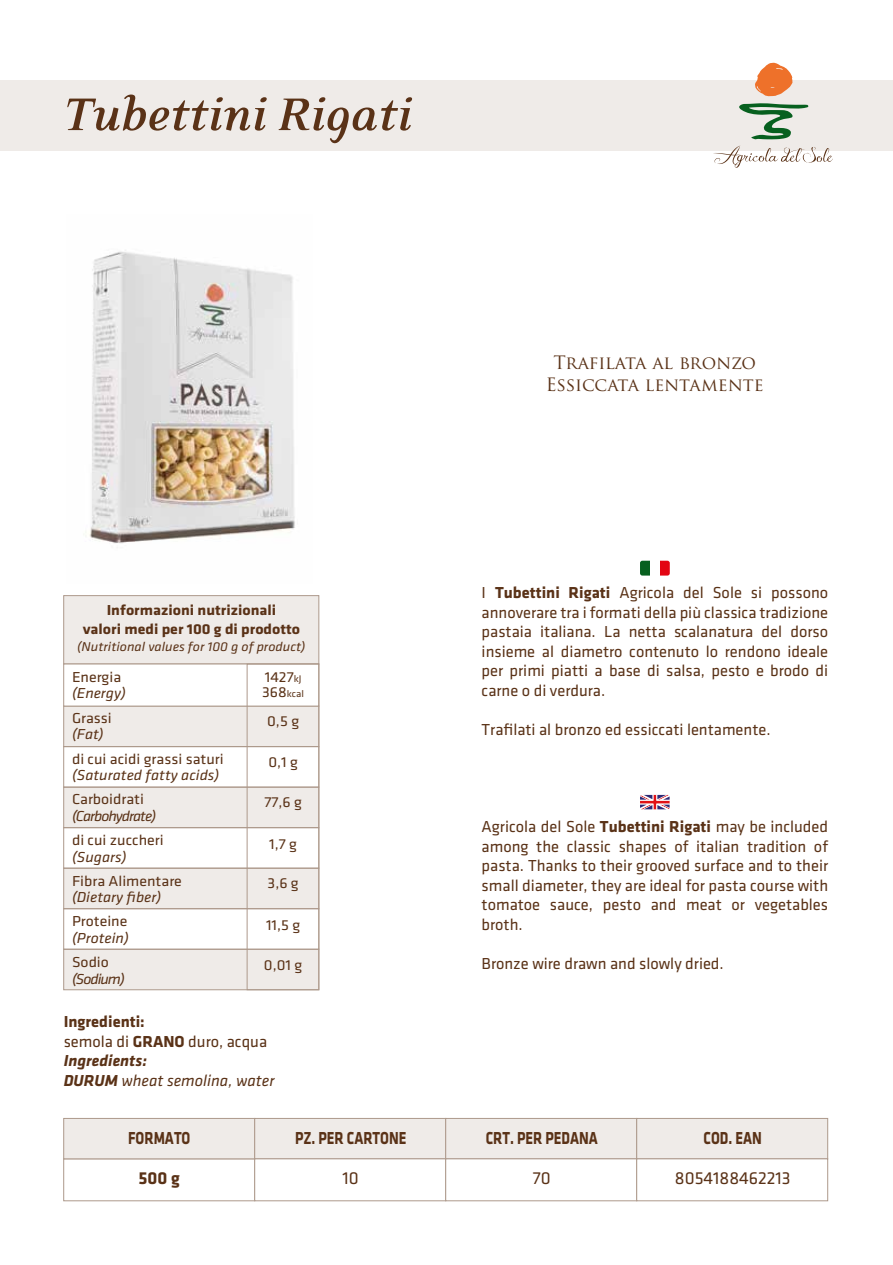
<style>
.page{position:relative;width:893px;height:1265px;background:#fff}
.page>*{position:absolute;margin:0;border:0;box-sizing:border-box;transform-origin:0 0}
.t1{font:italic 700 52.5px "Eidetic Neo";color:#5a3217}
.t2{font:700 18px "Klavika";color:#5a3217;scale:.8 1}
.t3{font:18px/21.6px "Trajan Pro";color:#5a3217;text-align:center}
.t4{font:18px "Klavika";color:#5a3217}
.t5{font:700 18px "Klavika";color:#5a3217}
.t6{font:16.5px/19.5px "Klavika";color:#5a3217;text-align:justify}
.t7{font:italic 16.5px/19.5px "Klavika";color:#5a3217}
.t8{font:15px "Klavika";color:#5a3217;scale:1.06 1}
.t9{font:italic 15px "Klavika";color:#5a3217;scale:1.06 1}
.t10{font:700 15px/18.9px "Klavika";color:#5a3217;text-align:center;scale:1.06 1}
.t11{font:italic 15px "Klavika";letter-spacing:-.06em;color:#5a3217;scale:1.06 1}
.t12{font:italic 13.35px "Klavika";color:#5a3217;scale:1.06 1}
.t13{font:9.9px "Klavika";color:#5a3217;scale:1.06 1}
.s1{font-size:9.9px}
.s2{font-size:15px}
.s3{font-weight:700;font-style:normal}
.s4{font-style:normal}
.s5{font-weight:700}
</style>
<div class="page">
<div style="left:0;top:80px;width:893px;height:70px;background:#efebe8"></div>
<div style="left:640px;top:561px;width:10px;height:15px;background:#07601f"></div>
<div style="left:660px;top:561px;width:10px;height:15px;background:#e30613"></div>
<svg style="left:640px;top:795px;width:30px;height:15px"></svg>
<div style="left:64px;top:1159px;width:191px;height:42px;background:#fff;border:1px solid #ad998b"></div>
<div style="left:64px;top:1118px;width:191px;height:41px;background:#efebe8;border:1px solid #ad998b"></div>
<div style="left:255px;top:1118px;width:191px;height:41px;background:#efebe8;border:1px solid #ad998b"></div>
<div style="left:255px;top:1159px;width:191px;height:42px;background:#fff;border:1px solid #ad998b"></div>
<div style="left:445px;top:1118px;width:192px;height:41px;background:#efebe8;border:1px solid #ad998b"></div>
<div style="left:445px;top:1159px;width:192px;height:42px;background:#fff;border:1px solid #ad998b"></div>
<div style="left:636px;top:1118px;width:192px;height:41px;background:#efebe8;border:1px solid #ad998b"></div>
<div style="left:636px;top:1159px;width:192px;height:42px;background:#fff;border:1px solid #ad998b"></div>
<div style="left:64px;top:706px;width:255px;height:41px;background:#efebe8;border:1px solid #ad998b"></div>
<div style="left:64px;top:787px;width:255px;height:41px;background:#efebe8;border:1px solid #ad998b"></div>
<div style="left:64px;top:595px;width:255px;height:69px;background:#efebe8;border:1px solid #ad998b"></div>
<div style="left:64px;top:664px;width:255px;height:42px;background:#fff;border:1px solid #ad998b"></div>
<div style="left:64px;top:746px;width:255px;height:41px;border:1px solid #ad998b"></div>
<div style="left:64px;top:868px;width:255px;height:41px;background:#efebe8;border:1px solid #ad998b"></div>
<div style="left:64px;top:949px;width:255px;height:41px;background:#efebe8;border:1px solid #ad998b"></div>
<div style="left:64px;top:827px;width:255px;height:41px;border:1px solid #ad998b"></div>
<div style="left:247px;top:664px;width:72px;height:326px;border:1px solid #ad998b"></div>
<img style="left:85px;top:250px;width:210px;height:294px">
<svg style="left:739px;top:103px;width:69px;height:36px"></svg>
<svg style="left:755px;top:62px;width:38px;height:34px"></svg>
<svg style="left:713px;top:146px;width:120px;height:22px"></svg>
<h1 class="t1" style="left:62px;top:91px;width:351px">Tubettini Rigati</h1>
<p class="t10" style="left:83px;top:601px;width:207px">Informazioni nutrizionali<br>valori medi per 100 g di prodotto</p>
<p class="t12" style="left:77px;top:640px;width:217px">(Nutritional values for 100 g of product)</p>
<p class="t8" style="left:72px;top:669px;width:48px">Energia</p>
<p class="t9" style="left:72px;top:686px;width:52px">(Energy)</p>
<p class="t8" style="left:72px;top:709px;width:39px">Grassi</p>
<p class="t9" style="left:72px;top:726px;width:31px">(Fat)</p>
<p class="t8" style="left:72px;top:750px;width:145px">di cui acidi grassi saturi</p>
<p class="t9" style="left:72px;top:767px;width:140px">(Saturated fatty acids)</p>
<p class="t8" style="left:72px;top:791px;width:69px">Carboidrati</p>
<p class="t11" style="left:72px;top:808px;width:81px">(Carbohydrate)</p>
<p class="t8" style="left:72px;top:832px;width:88px">di cui zuccheri</p>
<p class="t9" style="left:72px;top:849px;width:53px">(Sugars)</p>
<p class="t8" style="left:72px;top:872px;width:105px">Fibra Alimentare</p>
<p class="t9" style="left:72px;top:889px;width:86px">(Dietary fiber)</p>
<p class="t8" style="left:72px;top:913px;width:54px">Proteine</p>
<p class="t9" style="left:72px;top:930px;width:55px">(Protein)</p>
<p class="t8" style="left:72px;top:954px;width:36px">Sodio</p>
<p class="t9" style="left:72px;top:971px;width:51px">(Sodium)</p>
<p class="t8" style="left:265px;top:668px;width:36px">1427<span class="s1">kJ</span></p>
<p class="t13" style="left:262px;top:689px;width:41px"><span class="s2">368</span>kcal</p>
<p class="t8" style="left:267px;top:713px;width:32px">0,5 g</p>
<p class="t8" style="left:268px;top:753px;width:29px">0,1 g</p>
<p class="t8" style="left:264px;top:794px;width:37px">77,6 g</p>
<p class="t8" style="left:269px;top:836px;width:28px">1,7 g</p>
<p class="t8" style="left:268px;top:875px;width:31px">3,6 g</p>
<p class="t8" style="left:266px;top:917px;width:34px">11,5 g</p>
<p class="t8" style="left:264px;top:957px;width:38px">0,01 g</p>
<p class="t7" style="left:64px;top:1012px;width:212px"><span class="s3">Ingredienti:<br></span><span class="s4">semola di</span> <span class="s3">GRANO</span> <span class="s4">duro, acqua<br></span><span class="s5">Ingredients:<br>DURUM</span> wheat semolina, water</p>
<p class="t3" style="left:546px;top:352px;width:219px">Trafilata al bronzo<br>Essiccata lentamente</p>
<p class="t6" style="left:482px;top:583px;width:348px">I <span class="s5">Tubettini Rigati</span> Agricola del Sole si possono annoverare tra i formati della più classica tradizione pastaia italiana. La netta scalanatura del dorso insieme al diametro contenuto lo rendono ideale per primi piatti a base di salsa, pesto e brodo di carne o di verdura.</p>
<p class="t6" style="left:482px;top:720px;width:290px">Trafilati al bronzo ed essiccati lentamente.</p>
<p class="t6" style="left:482px;top:817px;width:348px">Agricola del Sole <span class="s5">Tubettini Rigati</span> may be included among the classic shapes of italian tradition of pasta. Thanks to their grooved surface and to their small diameter, they are ideal for pasta course with tomatoe sauce, pesto and meat or vegetables broth.</p>
<p class="t6" style="left:482px;top:954px;width:244px">Bronze wire drawn and slowly dried.</p>
<p class="t2" style="left:128px;top:1128px;width:79px">FORMATO</p>
<p class="t5" style="left:139px;top:1168px;width:43px">500 g</p>
<p class="t2" style="left:295px;top:1128px;width:141px">PZ. PER CARTONE</p>
<p class="t2" style="left:486px;top:1128px;width:142px">CRT. PER PEDANA</p>
<p class="t2" style="left:704px;top:1128px;width:74px">COD. EAN</p>
<p class="t4" style="left:343px;top:1168px;width:18px">10</p>
<p class="t4" style="left:533px;top:1168px;width:19px">70</p>
<p class="t4" style="left:675px;top:1168px;width:117px">8054188462213</p>
</div>
